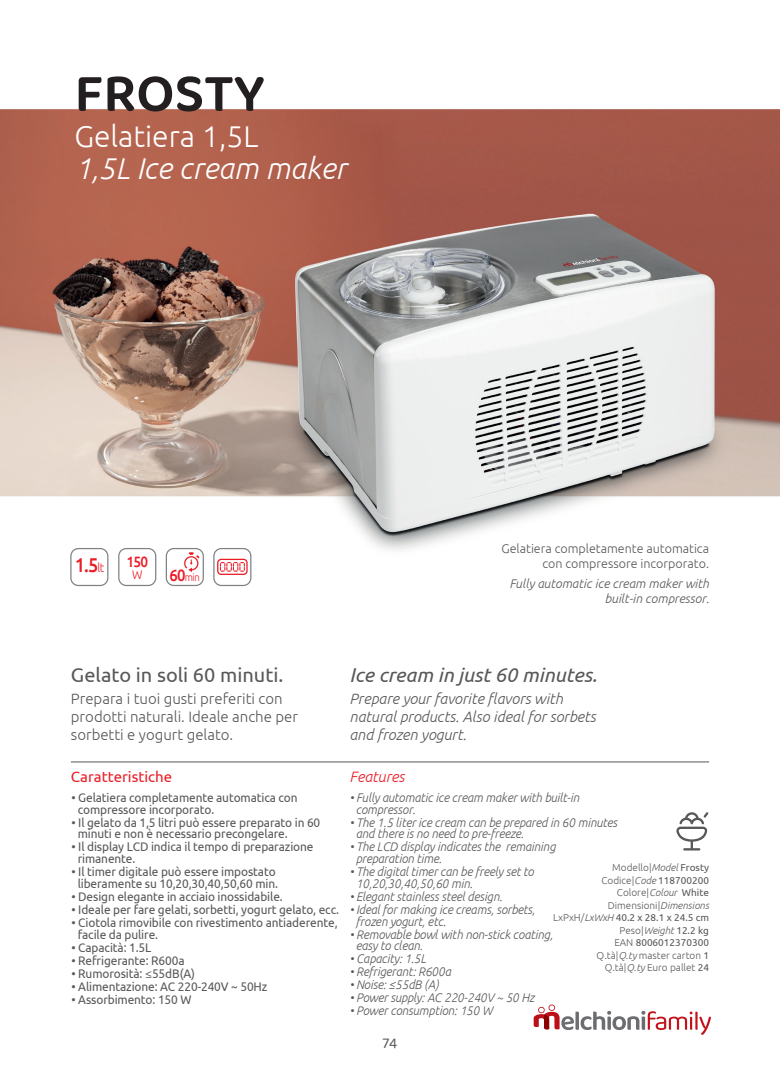
<style>
.page{position:relative;width:780px;height:1088px;background:#fff}
.page>*{position:absolute;margin:0;border:0;box-sizing:border-box;transform-origin:0 0}
.t1{font:600 55px "Baloo Paaji 2";color:#231f20}
.t2{font:italic 300 30px "Ubuntu";color:#fff}
.t3{font:300 30px "Ubuntu";color:#fff}
.t4{font:italic 20px "Ubuntu";color:#57585a}
.t5{font:20px "Ubuntu";color:#57585a}
.t6{font:500 20px "Ubuntu";color:#eb1c26;scale:.9 1}
.t7{font:300 15px/18px "Ubuntu";color:#57585a}
.t8{font:italic 300 15px/18px "Ubuntu";color:#57585a}
.t9{font:15px "Ubuntu";color:#eb1c26}
.t10{font:italic 300 15px "Ubuntu";color:#eb1c26}
.t11{font:500 15px "Ubuntu";color:#eb1c26;scale:.9 1}
.t12{font:15px "Baloo Paaji 2";color:#57585a}
.t13{font:12.5px/11.8px "Ubuntu";letter-spacing:-.01em;color:#57585a;scale:.95 1}
.t14{font:italic 300 12.5px/11.8px "Ubuntu";letter-spacing:-.01em;color:#57585a;scale:.95 1}
.t15{font:300 12.5px/15px "Ubuntu";color:#57585a;text-align:right}
.t16{font:italic 300 12.5px/15px "Ubuntu";letter-spacing:-.01em;color:#57585a;text-align:right}
.t17{font:300 12.5px "Ubuntu";color:#eb1c26;scale:.9 1}
.t18{font:300 10.62px "Ubuntu";color:#eb1c26;scale:.9 1}
.t19{font:300 10px/12.5px "Ubuntu";color:#57585a;text-align:right}
.s1{font-weight:300;font-size:12.5px}
.s2{font-weight:500;font-size:16.5px}
.s3{font-family:"Myriad Pro"}
.s4{font-style:italic}
.s5{font-weight:400}
</style>
<div class="page">
<img style="left:0;top:109px;width:780px;height:478px">
<hr style="left:71px;top:761px;width:638px;height:1px;background:#57585a">
<svg style="left:676px;top:812px;width:32px;height:38px"></svg>
<div style="left:70px;top:548px;width:38px;height:38px;border:1px solid #808285;border-radius:8px"></div>
<div style="left:118px;top:548px;width:38px;height:38px;border:1px solid #808285;border-radius:8px"></div>
<div style="left:213px;top:548px;width:38px;height:38px;border:1px solid #808285;border-radius:8px"></div>
<svg style="left:217px;top:559px;width:30px;height:16px"></svg>
<div style="left:166px;top:548px;width:38px;height:38px;border:1px solid #808285;border-radius:8px"></div>
<svg style="left:183px;top:552px;width:16px;height:20px"></svg>
<svg style="left:533px;top:1004px;width:178px;height:31px"></svg>
<h1 class="t1" style="left:74px;top:59px;width:192px">FROSTY</h1>
<h2 class="t3" style="left:74px;top:118px;width:185px">Gelatiera 1,5L</h2>
<h2 class="t2" style="left:74px;top:150px;width:273px">1,5L Ice cream maker</h2>
<h3 class="t6" style="left:75px;top:553px;width:34px">1.5<span class="s1">lt</span></h3>
<p class="t11" style="left:126px;top:552px;width:26px">150</p>
<p class="t17" style="left:132px;top:567px;width:13px">W</p>
<p class="t18" style="left:169px;top:570px;width:35px"><span class="s2">60</span>min</p>
<p class="t15" style="left:501px;top:541px;width:209px">Gelatiera completamente automatica con compressore incorporato.</p>
<p class="t16" style="left:509px;top:576px;width:201px">Fully automatic ice cream maker with built-in compressor.</p>
<h3 class="t5" style="left:71px;top:662px;width:214px">Gelato in soli 60 minuti.</h3>
<p class="t7" style="left:71px;top:689px;width:228px">Prepara i tuoi gusti preferiti con prodotti naturali. Ideale anche per sorbetti e yogurt gelato.</p>
<h3 class="t4" style="left:349px;top:662px;width:249px">Ice cream in just 60 minutes.</h3>
<p class="t8" style="left:349px;top:689px;width:248px">Prepare your favorite flavors with natural products. Also ideal for sorbets and frozen yogurt.</p>
<p class="t9" style="left:71px;top:768px;width:103px">Caratteristiche</p>
<p class="t10" style="left:349px;top:768px;width:56px">Features</p>
<p class="t13" style="left:78px;top:791px;width:233px;text-indent:-6px">• Gelatiera completamente automatica con compressore incorporato.</p>
<p class="t13" style="left:78px;top:816px;width:257px;text-indent:-6px">• Il gelato da 1,5 litri può essere preparato in 60 minuti e non è necessario precongelare.</p>
<p class="t13" style="left:78px;top:841px;width:250px;text-indent:-6px">• Il display LCD indica il tempo di preparazione rimanente.</p>
<p class="t13" style="left:71px;top:865px;width:219px;text-align:center">• Il timer digitale può essere impostato liberamente su 10,20,30,40,50,60 min.</p>
<p class="t13" style="left:71px;top:890px;width:224px">• Design elegante in acciaio inossidabile.</p>
<p class="t13" style="left:71px;top:903px;width:283px">• Ideale per fare gelati, sorbetti, yogurt gelato, ecc.</p>
<p class="t13" style="left:78px;top:916px;width:275px;text-indent:-6px">• Ciotola rimovibile con rivestimento antiaderente, facile da pulire.</p>
<p class="t13" style="left:71px;top:941px;width:86px">• Capacità: 1.5L</p>
<p class="t13" style="left:71px;top:954px;width:121px">• Refrigerante: R600a</p>
<p class="t13" style="left:71px;top:967px;width:131px">• Rumorosità: <span class="s3">≤</span>55dB(A)</p>
<p class="t13" style="left:71px;top:980px;width:208px">• Alimentazione: AC 220-240V ~ 50Hz</p>
<p class="t13" style="left:71px;top:993px;width:128px">• Assorbimento: 150 W</p>
<p class="t14" style="left:356px;top:791px;width:237px;text-indent:-6px">• Fully automatic ice cream maker with built-in compressor.</p>
<p class="t14" style="left:356px;top:816px;width:277px;text-indent:-6px">• The 1.5 liter ice cream can be prepared in 60 minutes and there is no need to pre-freeze.</p>
<p class="t14" style="left:356px;top:841px;width:212px;text-indent:-6px">• The LCD display indicates the remaining preparation time.</p>
<p class="t14" style="left:356px;top:865px;width:189px;text-indent:-6px">• The digital timer can be freely set to<br>10,20,30,40,50,60 min.</p>
<p class="t14" style="left:349px;top:890px;width:162px">• Elegant stainless steel design.</p>
<p class="t14" style="left:356px;top:903px;width:190px;text-indent:-6px">• Ideal for making ice creams, sorbets, frozen yogurt, etc.</p>
<p class="t14" style="left:356px;top:928px;width:209px;text-indent:-6px">• Removable bowl with non-stick coating, easy to clean.</p>
<p class="t14" style="left:349px;top:953px;width:82px">• Capacity: 1.5L</p>
<p class="t14" style="left:349px;top:966px;width:108px">• Refrigerant: R600a</p>
<p class="t14" style="left:349px;top:979px;width:95px">• Noise: ≤55dB (A)</p>
<p class="t14" style="left:349px;top:992px;width:196px">• Power supply: AC 220-240V ~ 50 Hz</p>
<p class="t14" style="left:349px;top:1005px;width:152px">• Power consumption: 150 W</p>
<p class="t19" style="left:553px;top:861px;width:157px">Modello|<span class="s4">Model</span> <span class="s5">Frosty<br></span>Codice|<span class="s4">Code</span> <span class="s5">118700200<br></span>Colore|<span class="s4">Colour</span> <span class="s5">White<br></span>Dimensioni|<span class="s4">Dimensions<br></span>LxPxH/<span class="s4">LxWxH</span> <span class="s5">40.2 x 28.1 x 24.5 cm<br></span>Peso|<span class="s4">Weight</span> <span class="s5">12.2 kg<br></span>EAN <span class="s5">8006012370300<br></span>Q.tà|<span class="s4">Q.ty</span> master carton <span class="s5">1<br></span>Q.tà|<span class="s4">Q.ty</span> Euro pallet <span class="s5">24</span></p>
<p class="t12" style="left:382px;top:1034px;width:16px">74</p>
</div>
